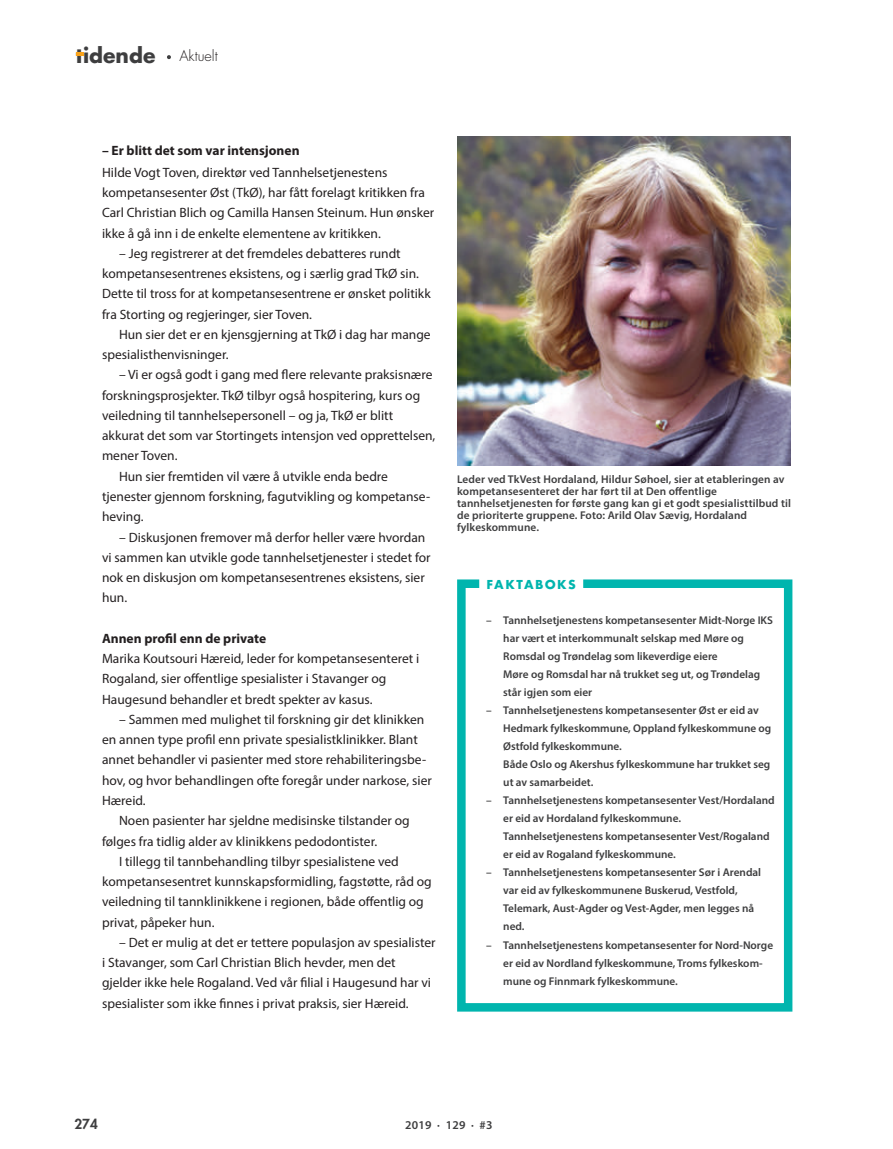
<style>
.page{position:relative;width:893px;height:1149px;background:#fff}
.page>*{position:absolute;margin:0;border:0;box-sizing:border-box;transform-origin:0 0}
.t1{font:700 20.4px "Futura Std";color:#3e3e3f}
.t2{font:300 14.4px "Futura Std";color:#231f20}
.t3{font:13.5px/20.2px "Myriad Pro";color:#231f20}
.t4{font:700 13.5px "Myriad Pro";color:#231f20}
.t5{font:800 13.5px "Futura Std";color:#3e3e3f}
.t6{font:600 12px "Myriad Pro";letter-spacing:.02em;color:#3e3e3f}
.t7{font:700 12px "Futura";letter-spacing:.12em;color:#00b5ae}
.t8{font:600 11.25px/18px "Myriad Pro";color:#3e3e3f}
</style>
<div class="page">
<svg style="left:167px;top:55px;width:4px;height:4px"></svg>
<svg style="left:76px;top:53px;width:7px;height:3px"></svg>
<svg style="left:457px;top:579px;width:336px;height:433px"></svg>
<img style="left:457px;top:136px;width:334px;height:330px">
<h1 class="t1" style="left:76px;top:42px;width:81px">tidende</h1>
<p class="t2" style="left:179px;top:47px;width:40px">Aktuelt</p>
<p class="t4" style="left:102px;top:142px;width:199px">– Er blitt det som var intensjonen</p>
<p class="t3" style="left:102px;top:162px;width:334px">Hilde Vogt Toven, direktør ved Tannhelsetjenestens kompetansesenter Øst (TkØ), har fått forelagt kritikken fra Carl Christian Blich og Camilla Hansen Steinum. Hun ønsker ikke å gå inn i de enkelte elementene av kritikken.</p>
<p class="t3" style="left:102px;top:243px;width:330px;text-indent:17px">– Jeg registrerer at det fremdeles debatteres rundt kompetansesentrenes eksistens, og i særlig grad TkØ sin.<br>Dette til tross for at kompetansesentrene er ønsket politikk fra Storting og regjeringer, sier Toven.</p>
<p class="t3" style="left:102px;top:324px;width:330px;text-indent:17px">Hun sier det er en kjensgjerning at TkØ i dag har mange spesialisthenvisninger.</p>
<p class="t3" style="left:119px;top:364px;width:315px">– Vi er også godt i gang med flere relevante praksisnære</p>
<p class="t3" style="left:102px;top:384px;width:320px">forskningsprosjekter. TkØ tilbyr også hospitering, kurs og</p>
<p class="t3" style="left:102px;top:405px;width:293px">veiledning til tannhelsepersonell – og ja, TkØ er blitt</p>
<p class="t3" style="left:102px;top:425px;width:335px">akkurat det som var Stortingets intensjon ved opprettelsen,</p>
<p class="t3" style="left:102px;top:445px;width:77px">mener Toven.</p>
<p class="t3" style="left:119px;top:465px;width:270px">Hun sier fremtiden vil være å utvikle enda bedre</p>
<p class="t3" style="left:102px;top:486px;width:330px">tjenester gjennom forskning, fagutvikling og kompetanse-</p>
<p class="t3" style="left:102px;top:506px;width:43px">heving.</p>
<p class="t3" style="left:102px;top:526px;width:330px;text-indent:17px">– Diskusjonen fremover må derfor heller være hvordan vi sammen kan utvikle gode tannhelsetjenester i stedet for nok en diskusjon om kompetansesentrenes eksistens, sier hun.</p>
<p class="t4" style="left:102px;top:629px;width:166px">Annen profil enn de private</p>
<p class="t3" style="left:102px;top:648px;width:319px">Marika Koutsouri Hæreid, leder for kompetansesenteret i<br>Rogaland, sier offentlige spesialister i Stavanger og<br>Haugesund behandler et bredt spekter av kasus.</p>
<p class="t3" style="left:119px;top:708px;width:307px">– Sammen med mulighet til forskning gir det klinikken</p>
<p class="t3" style="left:102px;top:729px;width:317px">en annen type profil enn private spesialistklinikker. Blant</p>
<p class="t3" style="left:102px;top:749px;width:326px">annet behandler vi pasienter med store rehabiliteringsbe-</p>
<p class="t3" style="left:102px;top:769px;width:331px">hov, og hvor behandlingen ofte foregår under narkose, sier</p>
<p class="t3" style="left:102px;top:789px;width:45px">Hæreid.</p>
<p class="t3" style="left:119px;top:810px;width:292px">Noen pasienter har sjeldne medisinske tilstander og</p>
<p class="t3" style="left:102px;top:830px;width:277px">følges fra tidlig alder av klinikkens pedodontister.</p>
<p class="t3" style="left:119px;top:850px;width:281px">I tillegg til tannbehandling tilbyr spesialistene ved</p>
<p class="t3" style="left:102px;top:870px;width:331px">kompetansesentret kunnskapsformidling, fagstøtte, råd og</p>
<p class="t3" style="left:102px;top:891px;width:323px">veiledning til tannklinikkene i regionen, både offentlig og</p>
<p class="t3" style="left:102px;top:911px;width:114px">privat, påpeker hun.</p>
<p class="t3" style="left:102px;top:931px;width:335px;text-indent:17px">– Det er mulig at det er tettere populasjon av spesialister i Stavanger, som Carl Christian Blich hevder, men det gjelder ikke hele Rogaland. Ved vår filial i Haugesund har vi spesialister som ikke finnes i privat praksis, sier Hæreid.</p>
<p class="t8" style="left:457px;top:472px;width:335px;line-height:12px">Leder ved TkVest Hordaland, Hildur Søhoel, sier at etableringen av kompetansesenteret der har ført til at Den offentlige tannhelsetjenesten for første gang kan gi et godt spesialisttilbud til de prioriterte gruppene. Foto: Arild Olav Sævig, Hordaland fylkeskommune.</p>
<p class="t7" style="left:487px;top:575px;width:91px">FAKTABOKS</p>
<p class="t8" style="left:503px;top:611px;width:271px;text-indent:-17px">– Tannhelsetjenestens kompetansesenter Midt-Norge IKS har vært et interkommunalt selskap med Møre og Romsdal og Trøndelag som likeverdige eiere<br>Møre og Romsdal har nå trukket seg ut, og Trøndelag står igjen som eier</p>
<p class="t8" style="left:503px;top:701px;width:270px;text-indent:-17px">– Tannhelsetjenestens kompetansesenter Øst er eid av Hedmark fylkeskommune, Oppland fylkeskommune og Østfold fylkeskommune.<br>Både Oslo og Akershus fylkeskommune har trukket seg ut av samarbeidet.</p>
<p class="t8" style="left:503px;top:791px;width:273px;text-indent:-17px">– Tannhelsetjenestens kompetansesenter Vest/Hordaland er eid av Hordaland fylkeskommune.<br>Tannhelsetjenestens kompetansesenter Vest/Rogaland er eid av Rogaland fylkeskommune.</p>
<p class="t8" style="left:503px;top:863px;width:259px;text-indent:-17px">– Tannhelsetjenestens kompetansesenter Sør i Arendal var eid av fylkeskommunene Buskerud, Vestfold, Telemark, Aust-Agder og Vest-Agder, men legges nå ned.</p>
<p class="t8" style="left:503px;top:935px;width:271px;text-indent:-17px">– Tannhelsetjenestens kompetansesenter for Nord-Norge er eid av Nordland fylkeskommune, Troms fylkeskom&shy;mune og Finnmark fylkeskommune.</p>
<p class="t5" style="left:74px;top:1115px;width:25px">274</p>
<p class="t6" style="left:405px;top:1117px;width:89px">2019 · 129 · #3</p>
</div>
